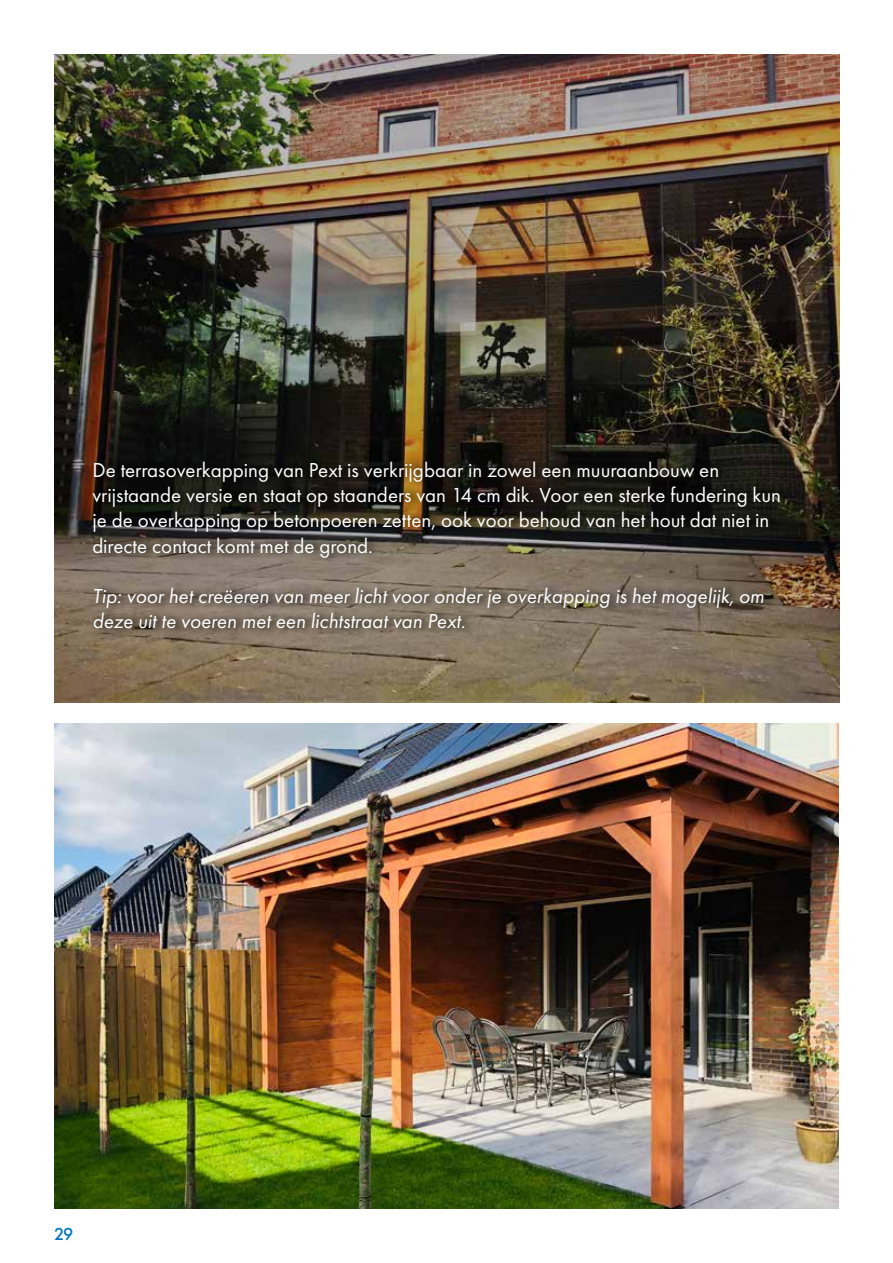
<style>
.page{position:relative;width:893px;height:1263px;background:#fff}
.page>*{position:absolute;margin:0;border:0;box-sizing:border-box;transform-origin:0 0}
.t1{font:21px/25.2px "Futura PT";color:#fff}
.t2{font:italic 21px/25.2px "Futura PT";color:#fff}
.t3{font:500 18px "Futura PT";color:#0075be}
</style>
<div class="page">
<img style="left:54px;top:724px;width:785px;height:485px">
<img style="left:54px;top:54px;width:785px;height:648px">
<div style="left:90px;top:454px;width:702px;height:182px;background:#000;opacity:.4"></div>
<p class="t1" style="left:92px;top:457px;width:690px">De terrasoverkapping van Pext is verkrijgbaar in zowel een muuraanbouw en vrijstaande versie en staat op staanders van 14 cm dik. Voor een sterke fundering kun je de overkapping op betonpoeren zetten, ook voor behoud van het hout dat niet in directe contact komt met de grond.</p>
<p class="t2" style="left:92px;top:583px;width:673px">Tip: voor het creëeren van meer licht voor onder je overkapping is het mogelijk, om deze uit te voeren met een lichtstraat van Pext.</p>
<p class="t3" style="left:54px;top:1223px;width:21px">29</p>
</div>
